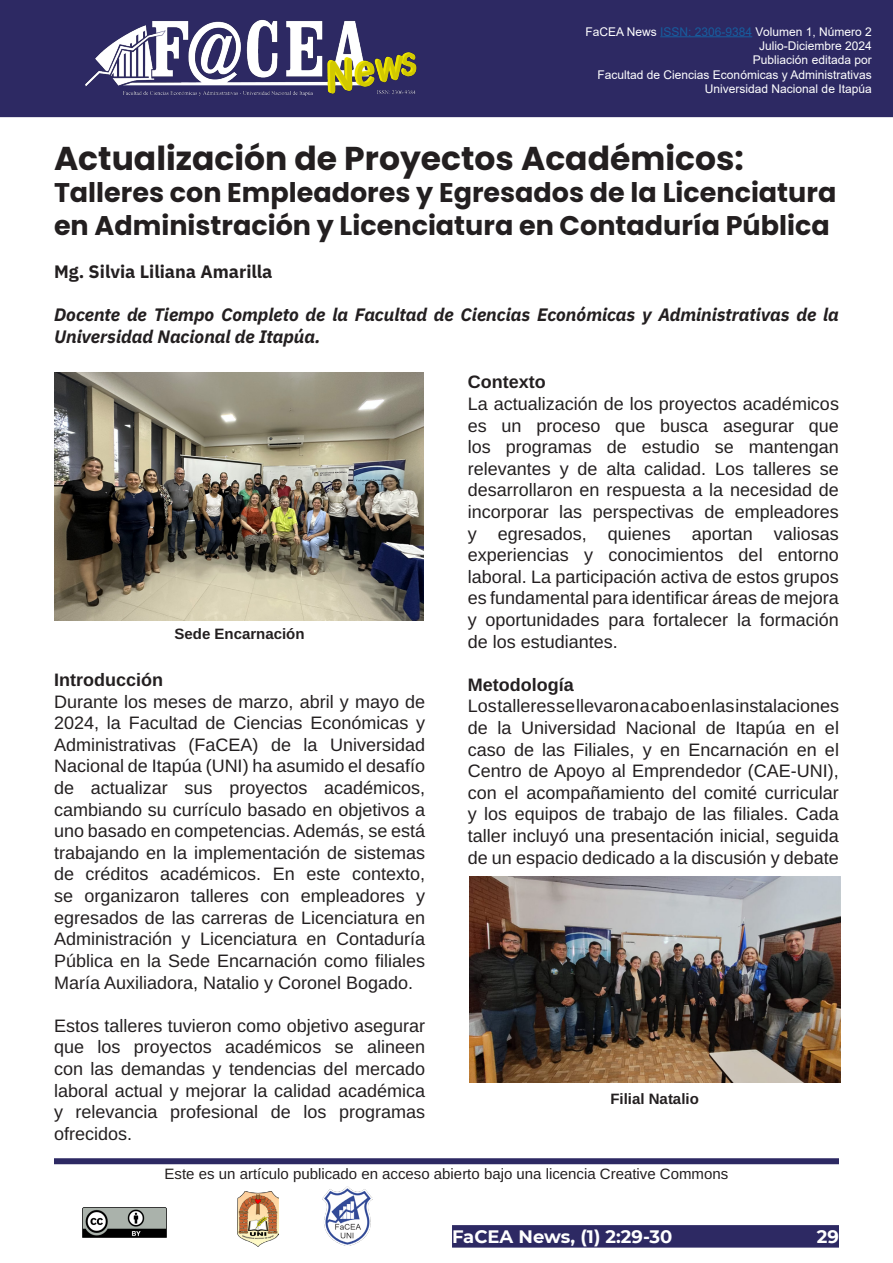
<style>
.page{position:relative;width:893px;height:1263px;background:#fff}
.page>*{position:absolute;margin:0;border:0;box-sizing:border-box;transform-origin:0 0}
.t1{font:700 33px "Poppins";color:#231f20}
.t2{font:700 27px/32.4px "Poppins";color:#231f20}
.t3{font:18px/21.6px "Arimo";color:#231f20;text-align:justify}
.t4{font:italic 700 18px/21.6px "IBM Plex Sans";color:#231f20}
.t5{font:700 18px "Arimo";color:#231f20}
.t6{font:700 18px "IBM Plex Sans";color:#231f20}
.t7{font:700 18px "Montserrat";color:#fff}
.t8{font:15px "Arimo";color:#231f20}
.t9{font:700 15px "Arimo";color:#231f20}
.t10{font:12px "Arial";color:#fff}
.s1{color:#175d9e}
</style>
<div class="page">
<div style="left:1px;top:1px;width:891px;height:115px;background:#2d2963"></div>
<div style="left:0;top:0;width:893px;height:117px;border:2px solid #2d2963"></div>
<hr style="left:660px;top:36px;width:92px;height:1px;background:#175d9e">
<img style="left:85px;top:20px;width:332px;height:76px">
<div style="left:54px;top:1158px;width:785px;height:6px;background:#2d2963"></div>
<img style="left:237px;top:1191px;width:42px;height:55px">
<img style="left:323px;top:1186px;width:49px;height:60px">
<div style="left:452px;top:1225px;width:387px;height:22px;background:#2d2963"></div>
<svg style="left:892px;top:0;width:1px;height:117px"></svg>
<img style="left:83px;top:1208px;width:84px;height:29px">
<img style="left:469px;top:876px;width:371px;height:206px">
<img style="left:54px;top:372px;width:370px;height:249px">
<p class="t10" style="left:586px;top:23px;width:288px">FaCEA News <span class="s1">ISSN: 2306-9384</span> Volumen 1, Número 2</p>
<p class="t10" style="left:759px;top:37px;width:114px">Julio-Diciembre 2024</p>
<p class="t10" style="left:753px;top:52px;width:120px">Publiación editada por</p>
<p class="t10" style="left:598px;top:66px;width:276px">Facultad de Ciencias Económicas y Administrativas</p>
<p class="t10" style="left:705px;top:81px;width:168px">Universidad Nacional de Itapúa</p>
<p class="t1" style="left:54px;top:139px;width:691px">Actualización de Proyectos Académicos:</p>
<p class="t2" style="left:54px;top:177px;width:784px">Talleres con Empleadores y Egresados de la Licenciatura en Administración y Licenciatura en Contaduría Pública</p>
<p class="t6" style="left:54px;top:257px;width:220px">Mg. Silvia Liliana Amarilla</p>
<p class="t4" style="left:54px;top:302px;width:786px">Docente de Tiempo Completo de la Facultad de Ciencias Económicas y Administrativas de la<br>Universidad Nacional de Itapúa.</p>
<p class="t5" style="left:468px;top:370px;width:79px">Contexto</p>
<p class="t3" style="left:468px;top:393px;width:373px">La actualización de los proyectos académicos es un proceso que busca asegurar que los programas de estudio se mantengan relevantes y de alta calidad. Los talleres se desarrollaron en respuesta a la necesidad de incorporar las perspectivas de empleadores y egresados, quienes aportan valiosas experiencias y conocimientos del entorno laboral. La participación activa de estos grupos es fundamental para identificar áreas de mejora y oportunidades para fortalecer la formación de los estudiantes.</p>
<p class="t5" style="left:468px;top:672px;width:108px">Metodología</p>
<p class="t3" style="left:468px;top:696px;width:373px">Los talleres se llevaron a cabo en las instalaciones de la Universidad Nacional de Itapúa en el caso de las Filiales, y en Encarnación en el Centro de Apoyo al Emprendedor (CAE-UNI), con el acompañamiento del comité curricular y los equipos de trabajo de las filiales. Cada taller incluyó una presentación inicial, seguida de un espacio dedicado a la discusión y debate</p>
<p class="t9" style="left:175px;top:623px;width:132px">Sede Encarnación</p>
<p class="t5" style="left:54px;top:667px;width:111px">Introducción</p>
<p class="t3" style="left:54px;top:691px;width:373px">Durante los meses de marzo, abril y mayo de 2024, la Facultad de Ciencias Económicas y Administrativas (FaCEA) de la Universidad Nacional de Itapúa (UNI) ha asumido el desafío de actualizar sus proyectos académicos, cambiando su currículo basado en objetivos a uno basado en competencias. Además, se está trabajando en la implementación de sistemas de créditos académicos. En este contexto, se organizaron talleres con empleadores y egresados de las carreras de Licenciatura en Administración y Licenciatura en Contaduría Pública en la Sede Encarnación como filiales María Auxiliadora, Natalio y Coronel Bogado.</p>
<p class="t3" style="left:54px;top:1015px;width:373px">Estos talleres tuvieron como objetivo asegurar que los proyectos académicos se alineen con las demandas y tendencias del mercado laboral actual y mejorar la calidad académica y relevancia profesional de los programas ofrecidos.</p>
<p class="t8" style="left:165px;top:1163px;width:565px">Este es un artículo publicado en acceso abierto bajo una licencia Creative Commons</p>
<p class="t9" style="left:610px;top:1088px;width:90px">Filial Natalio</p>
<p class="t7" style="left:452px;top:1223px;width:222px">FaCEA News, (1) 2:29-30</p>
<p class="t7" style="left:817px;top:1223px;width:24px">29</p>
</div>
